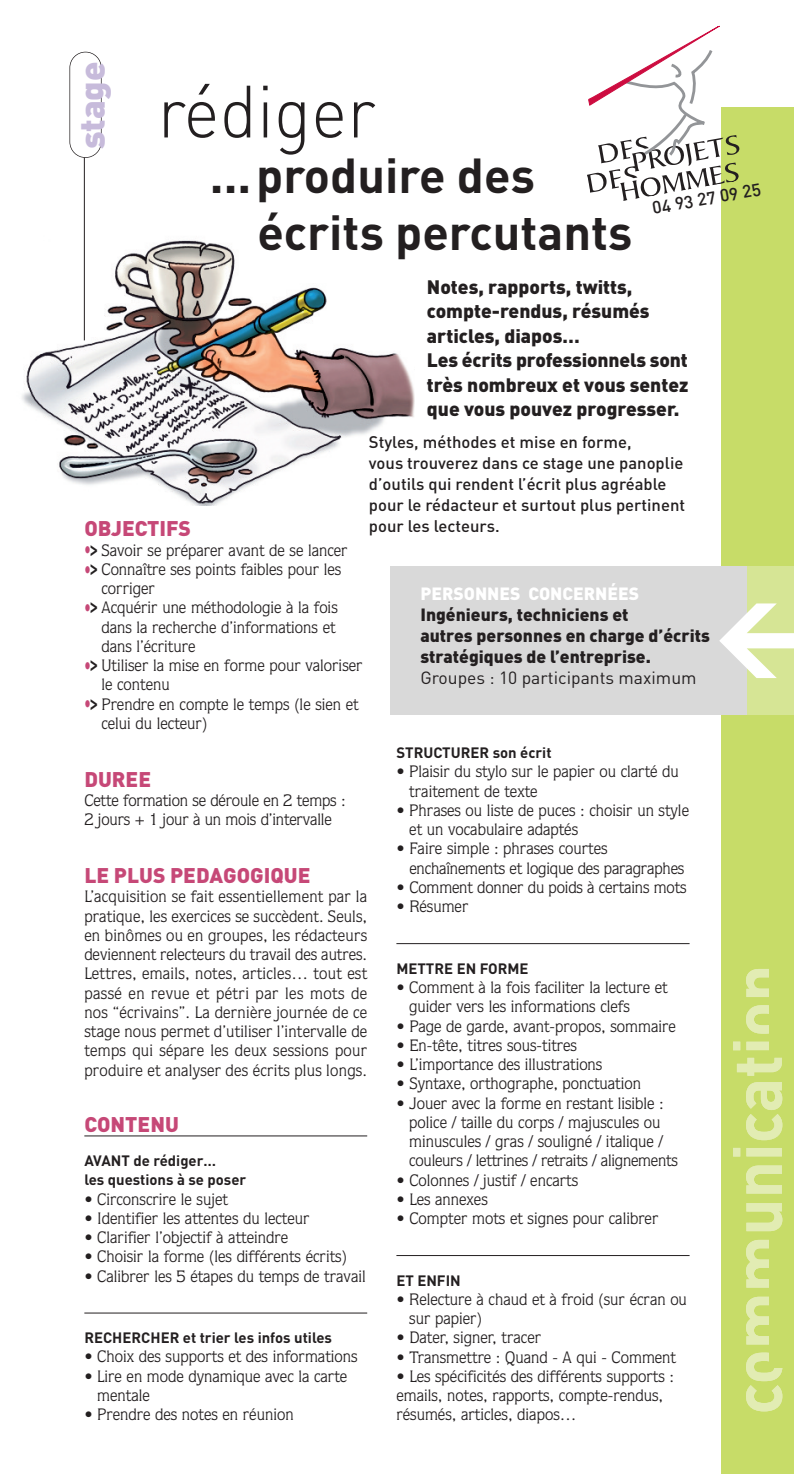
<style>
.page{position:relative;width:794px;height:1474px;background:#fff}
.page>*{position:absolute;margin:0;border:0;box-sizing:border-box;transform-origin:0 0}
.t1{font:900 98.88px "DIN";color:#fff}
.t2{font:300 72.62px "DIN";color:#231f20;scale:.95 1}
.t3{font:700 68.25px "DIN";color:#e2ecb3;scale:.95 1}
.t4{font:700 48.48px/56px "DIN";color:#231f20}
.t5{font:900 35px "DIN";color:#c7bbdb}
.t6{font:900 21px "DIN";color:#c64877}
.t7{font:900 19.25px/24.5px "DIN";color:#231f20}
.t8{font:900 17.5px/21px "DIN";color:#231f20}
.t9{font:17.5px "DIN";color:#231f20}
.t10{font:900 17.5px "DIN";color:#fff}
.t11{font:500 17.5px "DIN";color:#231f20}
.t12{font:16.62px/19.2px "Quorum";color:#231f20}
.t13{font:500 16.62px/21px "DIN";color:#231f20}
.t14{font:700 14.88px/19.2px "DIN";color:#231f20}
.s1{font-weight:900;font-size:21px;color:#c64877}
.s2{font-weight:900;font-size:21px}
</style>
<div class="page">
<img style="left:22px;top:236px;width:393px;height:270px">
<div style="left:391px;top:566px;width:403px;height:149px;background:#d9d9d9"></div>
<div style="left:721px;top:107px;width:73px;height:1366px;background:#c7dc68"></div>
<hr style="left:84px;top:1135px;width:283px;height:1px;background:#231f20">
<hr style="left:84px;top:1312px;width:283px;height:1px;background:#231f20">
<div style="left:713px;top:566px;width:34px;height:149px;background:#d9d9d9"></div>
<div style="left:747px;top:566px;width:47px;height:149px;background:#d6e595"></div>
<div style="left:69px;top:52px;width:33px;height:106px;border:1px solid #231f20;border-radius:16px"></div>
<svg style="left:587px;top:25px;width:153px;height:176px"></svg>
<hr style="left:396px;top:943px;width:293px;height:1px;background:#231f20">
<hr style="left:396px;top:1255px;width:293px;height:1px;background:#231f20">
<hr style="left:84px;top:157px;width:1px;height:183px;background:#231f20">
<h3 class="t5" style="left:72px;top:149px;width:89px;rotate:-90deg">stage</h3>
<h2 class="t2" style="left:158px;top:70px;width:231px">rédiger</h2>
<h3 class="t4" style="left:257px;top:149px;width:376px;text-indent:-47px">...produire des écrits percutants</h3>
<p class="t11" style="left:650px;top:198px;width:112px;rotate:-10deg">04 93 27 09 25</p>
<p class="t7" style="left:427px;top:275px;width:263px">Notes, rapports, twitts, compte-rendus, résumés articles, diapos…<br>Les écrits professionnels sont très nombreux et vous sentez que vous pouvez progresser.</p>
<p class="t13" style="left:369px;top:431px;width:318px">Styles, méthodes et mise en forme,<br>vous trouverez dans ce stage une panoplie d’outils qui rendent l’écrit plus agréable pour le rédacteur et surtout plus pertinent</p>
<p class="t6" style="left:84px;top:517px;width:108px">OBJECTIFS</p>
<p class="t13" style="left:369px;top:515px;width:132px">pour les lecteurs.</p>
<p class="t12" style="left:84px;top:542px;width:265px"><span class="s1">•</span><span class="s2">&gt;</span> Savoir se préparer avant de se lancer</p>
<p class="t12" style="left:101px;top:561px;width:241px;text-indent:-17px"><span class="s1">•</span><span class="s2">&gt;</span> Connaître ses points faibles pour les corriger</p>
<p class="t12" style="left:101px;top:599px;width:238px;text-indent:-17px"><span class="s1">•</span><span class="s2">&gt;</span> Acquérir une méthodologie à la fois dans la recherche d’informations et dans l’écriture</p>
<p class="t12" style="left:101px;top:657px;width:263px;text-indent:-17px"><span class="s1">•</span><span class="s2">&gt;</span> Utiliser la mise en forme pour valoriser le contenu</p>
<p class="t12" style="left:101px;top:696px;width:259px;text-indent:-17px"><span class="s1">•</span><span class="s2">&gt;</span> Prendre en compte le temps (le sien et celui du lecteur)</p>
<p class="t6" style="left:84px;top:767px;width:68px">DUREE</p>
<p class="t12" style="left:84px;top:792px;width:263px">Cette formation se déroule en 2 temps :<br>2 jours + 1 jour à un mois d’intervalle</p>
<p class="t6" style="left:84px;top:863px;width:228px">LE PLUS PEDAGOGIQUE</p>
<p class="t12" style="left:84px;top:888px;width:284px;text-align:justify">L’acquisition se fait essentiellement par la pratique, les exercices se succèdent. Seuls, en binômes ou en groupes, les rédacteurs deviennent relecteurs du travail des autres.<br>Lettres, emails, notes, articles… tout est passé en revue et pétri par les mots de nos “écrivains”. La dernière journée de ce stage nous permet d’utiliser l’intervalle de temps qui sépare les deux sessions pour produire et analyser des écrits plus longs.</p>
<p class="t6" style="left:84px;top:1112px;width:96px">CONTENU</p>
<p class="t14" style="left:84px;top:1151px;width:163px">AVANT de rédiger…<br>les questions à se poser</p>
<p class="t12" style="left:84px;top:1190px;width:145px">• Circonscrire le sujet</p>
<p class="t12" style="left:84px;top:1210px;width:227px">• Identifier les attentes du lecteur</p>
<p class="t12" style="left:84px;top:1229px;width:205px">• Clarifier l’objectif à atteindre</p>
<p class="t12" style="left:84px;top:1248px;width:264px">• Choisir la forme (les différents écrits)</p>
<p class="t12" style="left:84px;top:1267px;width:283px">• Calibrer les 5 étapes du temps de travail</p>
<p class="t10" style="left:420px;top:584px;width:220px">PERSONNES CONCERNÉES</p>
<p class="t8" style="left:420px;top:605px;width:291px">Ingénieurs, techniciens et<br>autres personnes en charge d’écrits stratégiques de l’entreprise.</p>
<p class="t9" style="left:420px;top:667px;width:278px">Groupes : 10 participants maximum</p>
<p class="t14" style="left:396px;top:743px;width:157px">STRUCTURER son écrit</p>
<p class="t12" style="left:409px;top:763px;width:271px;text-indent:-13px">• Plaisir du stylo sur le papier ou clarté du traitement de texte</p>
<p class="t12" style="left:409px;top:802px;width:281px;text-indent:-13px">• Phrases ou liste de puces : choisir un style et un vocabulaire adaptés</p>
<p class="t12" style="left:409px;top:840px;width:277px;text-indent:-13px">• Faire simple : phrases courtes enchaînements et logique des paragraphes</p>
<p class="t12" style="left:396px;top:879px;width:292px">• Comment donner du poids à certains mots</p>
<p class="t12" style="left:396px;top:898px;width:74px">• Résumer</p>
<p class="t14" style="left:396px;top:959px;width:134px">METTRE EN FORME</p>
<p class="t12" style="left:409px;top:979px;width:260px;text-indent:-13px">• Comment à la fois faciliter la lecture et guider vers les informations clefs</p>
<p class="t12" style="left:396px;top:1017px;width:281px">• Page de garde, avant-propos, sommaire</p>
<p class="t12" style="left:396px;top:1037px;width:182px">• En-tête, titres sous-titres</p>
<p class="t12" style="left:396px;top:1056px;width:207px">• L’importance des illustrations</p>
<p class="t12" style="left:396px;top:1075px;width:246px">• Syntaxe, orthographe, ponctuation</p>
<p class="t12" style="left:409px;top:1094px;width:270px;text-indent:-13px">• Jouer avec la forme en restant lisible : police / taille du corps / majuscules ou minuscules / gras / souligné / italique / couleurs / lettrines / retraits / alignements</p>
<p class="t12" style="left:396px;top:1171px;width:183px">• Colonnes / justif / encarts</p>
<p class="t12" style="left:396px;top:1191px;width:93px">• Les annexes</p>
<p class="t12" style="left:396px;top:1210px;width:263px">• Compter mots et signes pour calibrer</p>
<p class="t14" style="left:396px;top:1270px;width:66px">ET ENFIN</p>
<p class="t12" style="left:409px;top:1291px;width:279px;text-indent:-13px">• Relecture à chaud et à froid (sur écran ou sur papier)</p>
<p class="t12" style="left:396px;top:1329px;width:146px">• Dater, signer, tracer</p>
<p class="t12" style="left:396px;top:1348px;width:281px">• Transmettre : Quand - A qui - Comment</p>
<p class="t12" style="left:396px;top:1368px;width:279px">• Les spécificités des différents supports : emails, notes, rapports, compte-rendus, résumés, articles, diapos…</p>
<p class="t14" style="left:84px;top:1328px;width:249px">RECHERCHER et trier les infos utiles</p>
<p class="t12" style="left:84px;top:1348px;width:275px">• Choix des supports et des informations</p>
<p class="t12" style="left:97px;top:1367px;width:251px;text-indent:-13px">• Lire en mode dynamique avec la carte mentale</p>
<p class="t12" style="left:84px;top:1406px;width:211px">• Prendre des notes en réunion</p>
<h1 class="t1" style="left:714px;top:578px;width:103px">&lt;</h1>
<h3 class="t3" style="left:718px;top:1414px;width:475px;rotate:-90deg">communication</h3>
</div>
